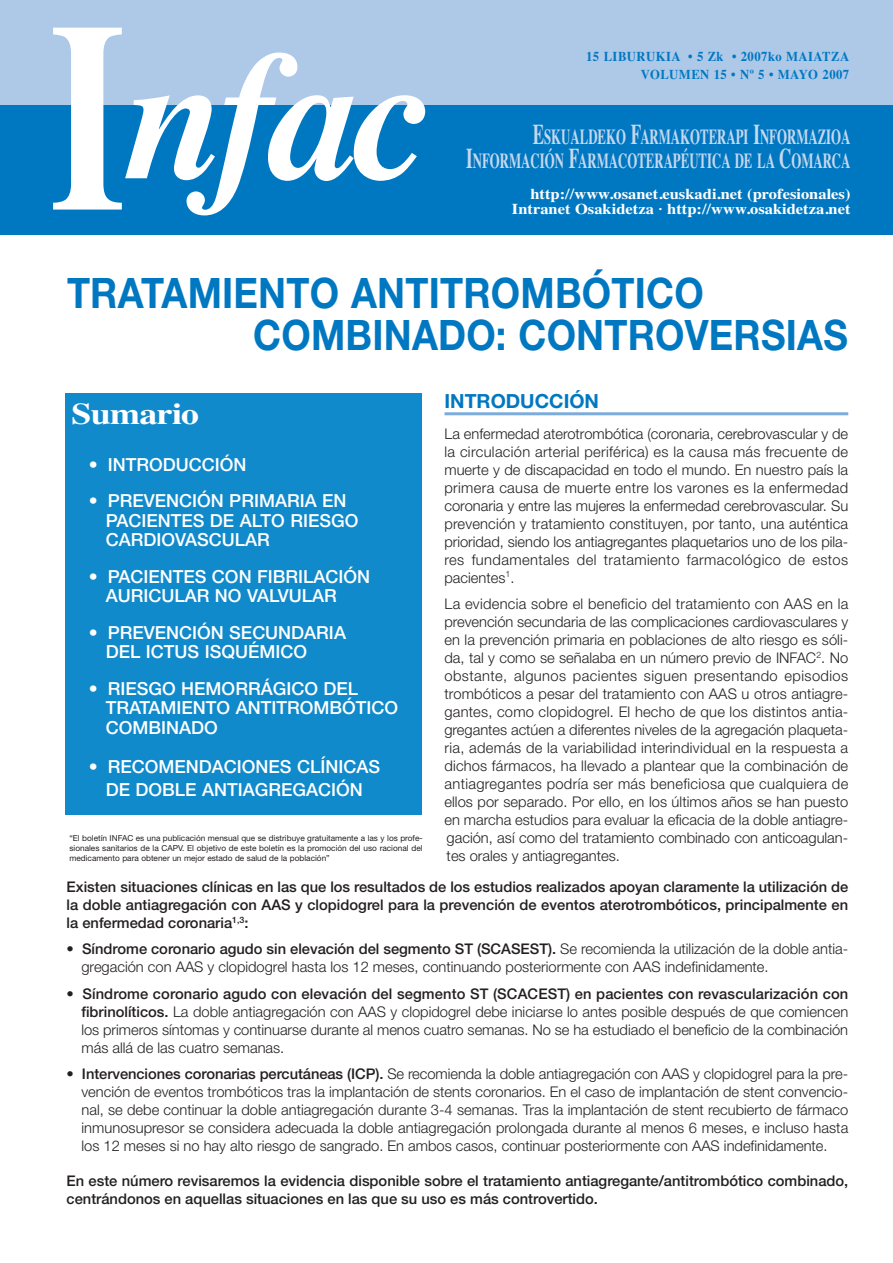
<style>
.page{position:relative;width:893px;height:1263px;background:#fff}
.page>*{position:absolute;margin:0;border:0;box-sizing:border-box;transform-origin:0 0}
.t1{font:italic 700 180px "Times";color:#fff}
.t2{font:700 42px/42px "Helvetica Neue";letter-spacing:.005em;color:#0078c1;scale:.9 1}
.t3{font:700 30px "Times";letter-spacing:-.02em;color:#fff;scale:1.2 1}
.t4{font:700 21.3px/24px "Times";color:#c7d8ef;text-align:right;scale:.6 1}
.t5{font:700 19.5px "Helvetica Neue";color:#0078c1}
.t6{font:500 18px/19.5px "Helvetica Neue";color:#fff}
.t7{font:700 15px "Times";color:#fff;scale:1.1 1}
.t8{font:300 14.7px/18px "Helvetica Neue";color:#231f20;text-align:justify}
.t9{font:500 14.7px/18px "Helvetica Neue";color:#231f20;text-align:justify}
.t10{font:700 13.5px/18px "Times";letter-spacing:.035em;color:#0078c1;text-align:right;scale:.94 1}
.t11{font:8.25px/9.9px "Helvetica Neue";color:#231f20;text-align:justify}
.s1{font-style:normal;font-size:269.25px}
.s2{font-size:28.5px}
.s3{font-weight:500}
</style>
<div class="page">
<hr style="left:444px;top:412px;width:404px;height:3px;background:#7bacdc">
<div style="left:0;top:0;width:893px;height:106px;background:#aec8e8"></div>
<div style="left:0;top:106px;width:893px;height:129px;background:#0078c1"></div>
<div style="left:66px;top:393px;width:356px;height:422px;background:#118acb"></div>
<h1 class="t1" style="left:50px;top:52px;width:381px"><span class="s1">I</span>nfac</h1>
<p class="t10" style="left:586px;top:49px;width:281px">15 LIBURUKIA • 5 Zk • 2007ko MAIATZA<br>VOLUMEN 15 • Nº 5 • MAYO 2007</p>
<h3 class="t4" style="left:466px;top:126px;width:642px"><span class="s2">E</span>SKUALDEKO <span class="s2">F</span>ARMAKOTERAPI <span class="s2">I</span>NFORMAZIOA<br><span class="s2">I</span>NFORMACIÓN <span class="s2">F</span>ARMACOTERAPÉUTICA DE LA <span class="s2">C</span>OMARCA</h3>
<p class="t7" style="left:530px;top:188px;width:292px">http://www.osanet.euskadi.net (profesionales)</p>
<p class="t7" style="left:512px;top:203px;width:309px">Intranet Osakidetza · http://www.osakidetza.net</p>
<h2 class="t2" style="left:253px;top:275px;width:662px;text-indent:-186px">TRATAMIENTO ANTITROMBÓTICO<br>COMBINADO: CONTROVERSIAS</h2>
<h3 class="t5" style="left:444px;top:394px;width:156px">INTRODUCCIÓN</h3>
<p class="t8" style="left:444px;top:426px;width:405px">La enfermedad aterotrombótica (coronaria, cerebrovascular y de la circulación arterial periférica) es la causa más frecuente de muerte y de discapacidad en todo el mundo. En nuestro país la primera causa de muerte entre los varones es la enfermedad coronaria y entre las mujeres la enfermedad cerebrovascular. Su prevención y tratamiento constituyen, por tanto, una auténtica prioridad, siendo los antiagregantes plaquetarios uno de los pila&shy;res fundamentales del tratamiento farmacológico de estos pacientes<sup>1</sup>.</p>
<p class="t8" style="left:444px;top:596px;width:405px">La evidencia sobre el beneficio del tratamiento con AAS en la prevención secundaria de las complicaciones cardiovasculares y en la prevención primaria en poblaciones de alto riesgo es sóli&shy;da, tal y como se señalaba en un número previo de INFAC<sup>2</sup>. No obstante, algunos pacientes siguen presentando episodios trombóticos a pesar del tratamiento con AAS u otros antiagre&shy;gantes, como clopidogrel. El hecho de que los distintos antia&shy;gregantes actúen a diferentes niveles de la agregación plaqueta&shy;ria, además de la variabilidad interindividual en la respuesta a dichos fármacos, ha llevado a plantear que la combinación de antiagregantes podría ser más beneficiosa que cualquiera de ellos por separado. Por ello, en los últimos años se han puesto en marcha estudios para evaluar la eficacia de la doble antiagre&shy;gación, así como del tratamiento combinado con anticoagulan&shy;tes orales y antiagregantes.</p>
<p class="t9" style="left:67px;top:879px;width:783px">Existen situaciones clínicas en las que los resultados de los estudios realizados apoyan claramente la utilización de la doble antiagregación con AAS y clopidogrel para la prevención de eventos aterotrombóticos, principalmente en la enfermedad coronaria<sup>1,3</sup>:</p>
<p class="t8" style="left:81px;top:941px;width:768px;text-indent:-15px">• <span class="s3">Síndrome coronario agudo sin elevación del segmento ST (SCASEST).</span> Se recomienda la utilización de la doble antia&shy;gregación con AAS y clopidogrel hasta los 12 meses, continuando posteriormente con AAS indefinidamente.</p>
<p class="t8" style="left:81px;top:986px;width:768px;text-indent:-15px">• <span class="s3">Síndrome coronario agudo con elevación del segmento ST (SCACEST) en pacientes con revascularización con fibrinolíticos.</span> La doble antiagregación con AAS y clopidogrel debe iniciarse lo antes posible después de que comiencen los primeros síntomas y continuarse durante al menos cuatro semanas. No se ha estudiado el beneficio de la combinación más allá de las cuatro semanas.</p>
<p class="t8" style="left:81px;top:1066px;width:768px;text-indent:-15px">• <span class="s3">Intervenciones coronarias percutáneas (ICP).</span> Se recomienda la doble antiagregación con AAS y clopidogrel para la pre&shy;vención de eventos trombóticos tras la implantación de stents coronarios. En el caso de implantación de stent convencio&shy;nal, se debe continuar la doble antiagregación durante 3-4 semanas. Tras la implantación de stent recubierto de fármaco inmunosupresor se considera adecuada la doble antiagregación prolongada durante al menos 6 meses, e incluso hasta los 12 meses si no hay alto riesgo de sangrado. En ambos casos, continuar posteriormente con AAS indefinidamente.</p>
<p class="t9" style="left:67px;top:1173px;width:783px">En este número revisaremos la evidencia disponible sobre el tratamiento antiagregante/antitrombótico combinado, centrándonos en aquellas situaciones en las que su uso es más controvertido.</p>
<h3 class="t3" style="left:72px;top:403px;width:108px">Sumario</h3>
<p class="t6" style="left:89px;top:456px;width:159px">• INTRODUCCIÓN</p>
<p class="t6" style="left:106px;top:493px;width:254px;text-indent:-17px">• PREVENCIÓN PRIMARIA EN<br>PACIENTES DE ALTO RIESGO<br>CARDIOVASCULAR</p>
<p class="t6" style="left:106px;top:568px;width:266px;text-indent:-17px">• PACIENTES CON FIBRILACIÓN<br>AURICULAR NO VALVULAR</p>
<p class="t6" style="left:106px;top:624px;width:242px;text-indent:-17px">• PREVENCIÓN SECUNDARIA<br>DEL ICTUS ISQUÉMICO</p>
<p class="t6" style="left:106px;top:680px;width:294px;text-indent:-17px">• RIESGO HEMORRÁGICO DEL<br>TRATAMIENTO ANTITROMBÓTICO<br>COMBINADO</p>
<p class="t6" style="left:89px;top:757px;width:293px;line-height:22.5px;text-align:center">• RECOMENDACIONES CLÍNICAS<br>DE DOBLE ANTIAGREGACIÓN</p>
<p class="t11" style="left:69px;top:834px;width:355px">“El boletín INFAC es una publicación mensual que se distribuye gratuitamente a las y los profe&shy;sionales sanitarios de la CAPV. El objetivo de este boletín es la promoción del uso racional del medicamento para obtener un mejor estado de salud de la población”</p>
</div>
